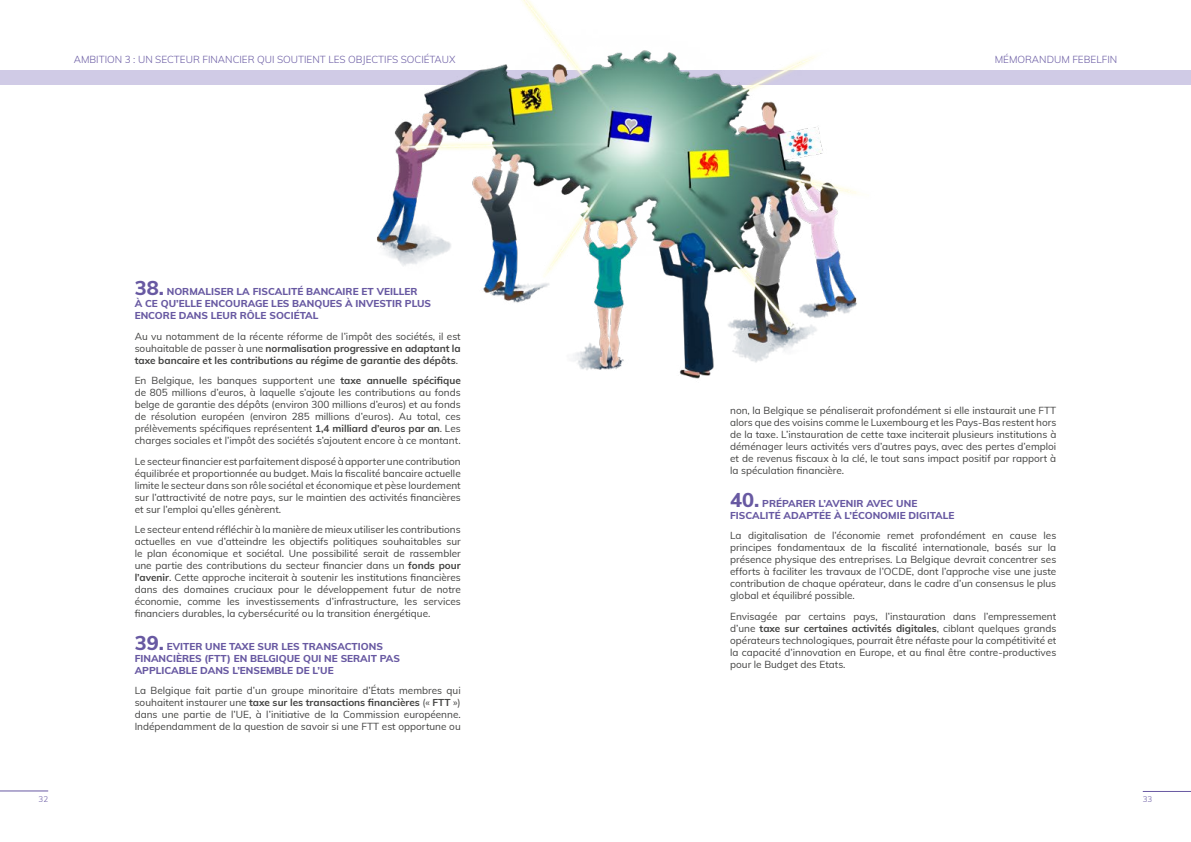
<style>
.page{position:relative;width:1191px;height:842px;background:#fff}
.page>*{position:absolute;margin:0;border:0;box-sizing:border-box;transform-origin:0 0}
.t1{font:10px/12px "Muli";color:#424241;text-align:justify}
.t2{font:800 10px/12px "Muli";color:#6859a2}
.t3{font:700 10px/12px "Muli";color:#424241;text-align:justify}
.t4{font:300 10px "Muli";color:#6859a2}
.t5{font:300 8px "Muli";color:#6859a2}
.s1{font-size:20px}
.s2{font-weight:400}
.s3{font-weight:700}
</style>
<div class="page">
<div style="left:0;top:71px;width:1191px;height:14px;background:#d0cbe6"></div>
<img style="left:66px;top:0;width:981px;height:379px">
<hr style="left:0;top:790px;width:48px;height:1px;background:#6859a2">
<hr style="left:1142px;top:791px;width:49px;height:1px;background:#6859a2">
<p class="t4" style="left:74px;top:52px;width:383px">AMBITION 3 : UN SECTEUR FINANCIER QUI SOUTIENT LES OBJECTIFS SOCIÉTAUX</p>
<p class="t4" style="left:994px;top:52px;width:124px">MÉMORANDUM FEBELFIN</p>
<p class="t2" style="left:135px;top:285px;width:298px"><span class="s1">38.</span> NORMALISER LA FISCALITÉ BANCAIRE ET VEILLER<br>À CE QU’ELLE ENCOURAGE LES BANQUES À INVESTIR PLUS<br>ENCORE DANS LEUR RÔLE SOCIÉTAL</p>
<p class="t3" style="left:135px;top:329px;width:327px"><span class="s2">Au vu notamment de la récente réforme de l’impôt des sociétés, il est souhaitable de passer à une</span> normalisation progressive en adaptant la taxe bancaire et les contributions au régime de garantie des dépôts<span class="s2">.</span></p>
<p class="t1" style="left:135px;top:374px;width:328px">En Belgique, les banques supportent une <span class="s3">taxe annuelle spécifique </span>de 805 millions d’euros, à laquelle s’ajoute les contributions au fonds belge de garantie des dépôts (environ 300 millions d’euros) et au fonds de résolution européen (environ 285 millions d’euros). Au total, ces prélèvements spécifiques représentent <span class="s3">1,4 milliard d’euros par an</span>. Les charges sociales et l’impôt des sociétés s’ajoutent encore à ce montant.</p>
<p class="t1" style="left:135px;top:454px;width:328px">Le secteur financier est parfaitement disposé à apporter une contribution équilibrée et proportionnée au budget. Mais la fiscalité bancaire actuelle limite le secteur dans son rôle sociétal et économique et pèse lourdement sur l’attractivité de notre pays, sur le maintien des activités financières et sur l’emploi qu’elles génèrent.</p>
<p class="t1" style="left:135px;top:523px;width:328px">Le secteur entend réfléchir à la manière de mieux utiliser les contributions actuelles en vue d’atteindre les objectifs politiques souhaitables sur le plan économique et sociétal. Une possibilité serait de rassembler une partie des contributions du secteur financier dans un <span class="s3">fonds pour l’avenir</span>. Cette approche inciterait à soutenir les institutions financières dans des domaines cruciaux pour le développement futur de notre économie, comme les investissements d’infrastructure, les services financiers durables, la cybersécurité ou la transition énergétique.</p>
<p class="t2" style="left:135px;top:640px;width:267px"><span class="s1">39.</span> EVITER UNE TAXE SUR LES TRANSACTIONS<br>FINANCIÈRES (FTT) EN BELGIQUE QUI NE SERAIT PAS<br>APPLICABLE DANS L’ENSEMBLE DE L’UE</p>
<p class="t1" style="left:135px;top:684px;width:328px">La Belgique fait partie d’un groupe minoritaire d’États membres qui souhaitent instaurer une <span class="s3">taxe sur les transactions financières</span> (« <span class="s3">FTT</span> ») dans une partie de l’UE, à l’initiative de la Commission européenne.<br>Indépendamment de la question de savoir si une FTT est opportune ou</p>
<p class="t1" style="left:730px;top:404px;width:328px">non, la Belgique se pénaliserait profondément si elle instaurait une FTT alors que des voisins comme le Luxembourg et les Pays-Bas restent hors de la taxe. L’instauration de cette taxe inciterait plusieurs institutions à déménager leurs activités vers d’autres pays, avec des pertes d’emploi et de revenus fiscaux à la clé, le tout sans impact positif par rapport à la spéculation financière.</p>
<p class="t2" style="left:730px;top:496px;width:226px"><span class="s1">40.</span> PRÉPARER L’AVENIR AVEC UNE<br>FISCALITÉ ADAPTÉE À L’ÉCONOMIE DIGITALE</p>
<p class="t1" style="left:730px;top:529px;width:328px">La digitalisation de l’économie remet profondément en cause les principes fondamentaux de la fiscalité internationale, basés sur la présence physique des entreprises. La Belgique devrait concentrer ses efforts à faciliter les travaux de l’OCDE, dont l’approche vise une juste contribution de chaque opérateur, dans le cadre d’un consensus le plus global et équilibré possible.</p>
<p class="t1" style="left:730px;top:609px;width:328px">Envisagée par certains pays, l’instauration dans l’empressement d’une <span class="s3">taxe sur certaines activités digitales</span>, ciblant quelques grands opérateurs technologiques, pourrait être néfaste pour la compétitivité et la capacité d’innovation en Europe, et au final être contre-productives pour le Budget des Etats.</p>
<p class="t5" style="left:39px;top:793px;width:11px">32</p>
<p class="t5" style="left:1142px;top:793px;width:11px">33</p>
</div>
